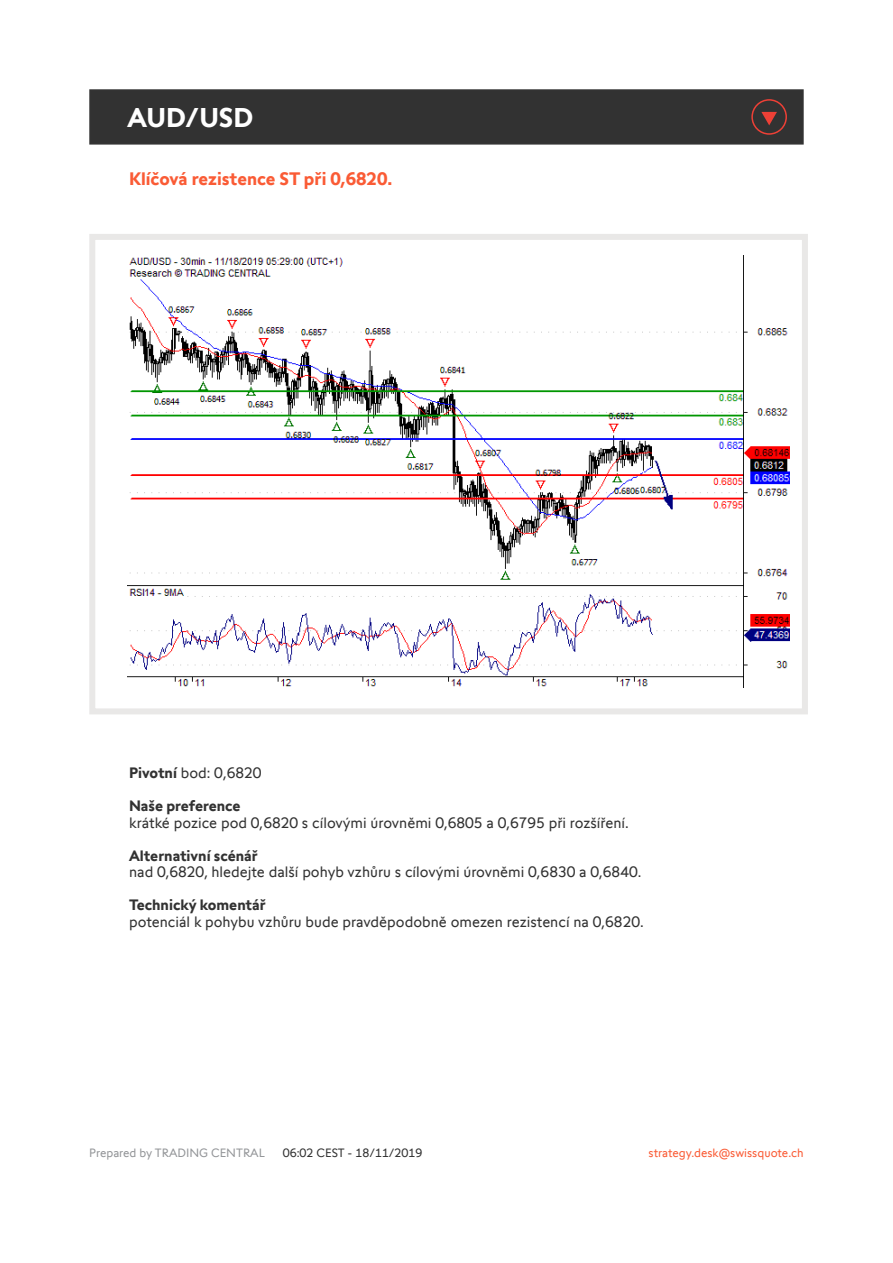
<style>
.page{position:relative;width:893px;height:1263px;background:#fff}
.page>*{position:absolute;margin:0;border:0;box-sizing:border-box;transform-origin:0 0}
.t1{font:700 27px "Swissquote CT";color:#fff}
.t2{font:700 18px "Swissquote CT";color:#fa5b35}
.t3{font:15px "Swissquote CT";color:#323232}
.t4{font:700 15px "Swissquote CT";color:#323232}
.t5{font:12px "Swissquote CT";color:#fa5b35}
.t6{font:12px "Swissquote CT";color:#939598}
.t7{font:12px "Swissquote CT";color:#323232}
.s1{font-weight:700}
</style>
<div class="page">
<div style="left:89px;top:234px;width:719px;height:480px;border:6px solid #e9e8e7"></div>
<div style="left:89px;top:89px;width:715px;height:56px;background:#323232;border:2px solid #323232"></div>
<img style="left:128px;top:255px;width:661px;height:432px">
<svg style="left:751px;top:99px;width:36px;height:36px"></svg>
<h1 class="t1" style="left:128px;top:101px;width:127px">AUD/USD</h1>
<p class="t2" style="left:129px;top:168px;width:265px">Klíčová rezistence ST při 0,6820.</p>
<p class="t3" style="left:129px;top:764px;width:134px"><span class="s1">Pivotní</span> bod: 0,6820</p>
<p class="t4" style="left:129px;top:797px;width:113px">Naše preference</p>
<p class="t3" style="left:129px;top:814px;width:501px">krátké pozice pod 0,6820 s cílovými úrovněmi 0,6805 a 0,6795 při rozšíření.</p>
<p class="t4" style="left:129px;top:846px;width:130px">Alternativní scénář</p>
<p class="t3" style="left:129px;top:863px;width:514px">nad 0,6820, hledejte další pohyb vzhůru s cílovými úrovněmi 0,6830 a 0,6840.</p>
<p class="t4" style="left:129px;top:896px;width:138px">Technický komentář</p>
<p class="t3" style="left:129px;top:913px;width:516px">potenciál k pohybu vzhůru bude pravděpodobně omezen rezistencí na 0,6820.</p>
<p class="t6" style="left:89px;top:1145px;width:177px">Prepared by TRADING CENTRAL</p>
<p class="t7" style="left:283px;top:1145px;width:141px">06:02 CEST - 18/11/2019</p>
<p class="t5" style="left:649px;top:1145px;width:157px">strategy.desk@swissquote.ch</p>
</div>
